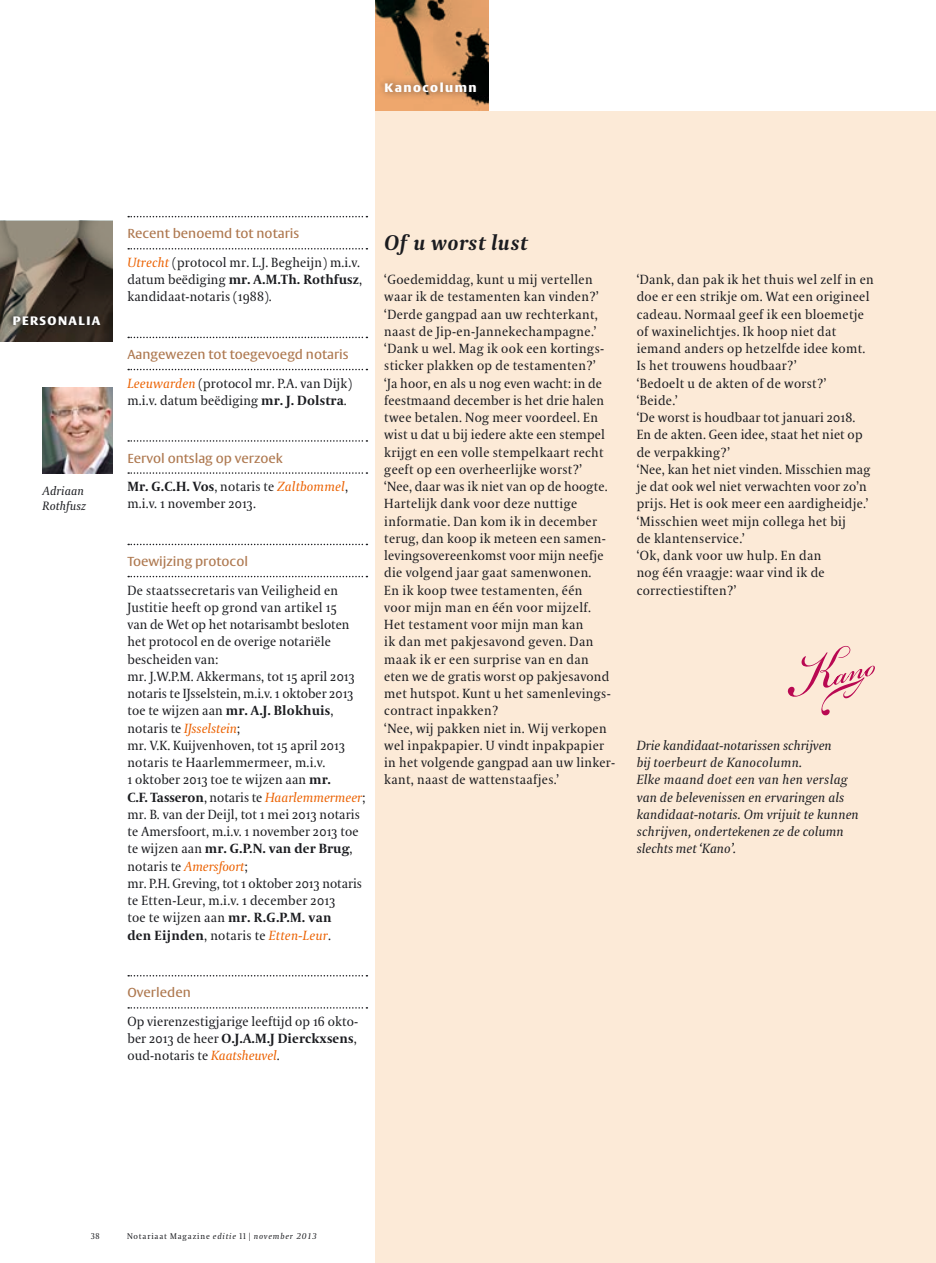
<style>
.page{position:relative;width:936px;height:1263px;background:#fff}
.page>*{position:absolute;margin:0;border:0;box-sizing:border-box;transform-origin:0 0}
.t1{font:italic 700 21px "VPRO Coranto";letter-spacing:.03em;color:#1b1c20}
.t2{font:13.2px/17.2px "VPRO Coranto";letter-spacing:.025em;color:#1b1c20}
.t3{font:italic 13.2px/17.2px "VPRO Coranto";letter-spacing:.01em;color:#1b1c20}
.t4{font:12.75px "VPRO Vesta";color:#ae784f}
.t5{font:700 12px "VPRO Vesta";color:#fff}
.t6{font:italic 12px/15px "VPRO Coranto";letter-spacing:.01em;color:#1b1c20}
.t7{font:italic 8.25px "VPRO Coranto";letter-spacing:.1em;color:#1b1c20}
.t8{font:8.25px "VPRO Coranto Cn";color:#1b1c20}
.s1{font-style:italic;color:#eb6100}
.s2{font-weight:700}
.s3{font-style:normal}
.s4{font-family:"VPRO Coranto Cn";font-style:normal}
</style>
<div class="page">
<img style="left:0;top:221px;width:112px;height:120px">
<div style="left:7px;top:312px;width:116px;height:38px;background:#1b1c20;opacity:.84"></div>
<svg style="left:128px;top:216px;width:239px;height:1px"></svg>
<svg style="left:128px;top:248px;width:239px;height:2px"></svg>
<svg style="left:128px;top:337px;width:239px;height:1px"></svg>
<svg style="left:128px;top:369px;width:239px;height:1px"></svg>
<svg style="left:128px;top:440px;width:239px;height:2px"></svg>
<svg style="left:128px;top:472px;width:239px;height:2px"></svg>
<svg style="left:128px;top:544px;width:239px;height:1px"></svg>
<svg style="left:128px;top:576px;width:239px;height:1px"></svg>
<svg style="left:128px;top:975px;width:239px;height:1px"></svg>
<svg style="left:128px;top:1007px;width:239px;height:2px"></svg>
<img style="left:375px;top:0;width:113px;height:112px">
<div style="left:379px;top:75px;width:130px;height:41px;background:#1b1c20;opacity:.6"></div>
<div style="left:375px;top:112px;width:560px;height:1151px;background:#fcead7"></div>
<svg style="left:787px;top:645px;width:88px;height:71px"></svg>
<img style="left:43px;top:388px;width:69px;height:86px">
<p class="t5" style="left:384px;top:83px;width:93px">Kanocolumn</p>
<p class="t5" style="left:13px;top:316px;width:10px">PERS</p>
<p class="t5" style="left:48px;top:316px;width:20px">ONALIA</p>
<p class="t6" style="left:43px;top:483px;width:45px">Adriaan<br>Rothfusz</p>
<p class="t4" style="left:127px;top:228px;width:173px">Recent benoemd tot notaris</p>
<p class="t2" style="left:127px;top:254px;width:236px"><span class="s1">Utrecht</span> (protocol mr. L.J. Begheijn) m.i.v. datum beëdiging <span class="s2">mr. A.M.Th. Rothfusz</span>, kandidaat-notaris (1988).</p>
<p class="t4" style="left:127px;top:349px;width:223px">Aangewezen tot toegevoegd notaris</p>
<p class="t2" style="left:127px;top:374px;width:226px"><span class="s1">Leeuwarden</span> (protocol mr. P.A. van Dijk) m.i.v. datum beëdiging <span class="s2">mr. J. Dolstra</span>.</p>
<p class="t4" style="left:127px;top:452px;width:157px">Eervol ontslag op verzoek</p>
<p class="t2" style="left:127px;top:478px;width:222px"><span class="s2">Mr. G.C.H. Vos</span>, notaris te <span class="s1">Zaltbommel</span>, m.i.v. 1 november 2013.</p>
<p class="t4" style="left:127px;top:556px;width:122px">Toewijzing protocol</p>
<p class="t2" style="left:127px;top:581px;width:239px">De staatssecretaris van Veiligheid en Justitie heeft op grond van artikel 15<br>van de Wet op het notarisambt besloten het protocol en de overige notariële bescheiden van:<br>mr. J.W.P.M. Akkermans, tot 15 april 2013 notaris te IJsselstein, m.i.v. 1 oktober 2013 toe te wijzen aan <span class="s2">mr. A.J. Blokhuis</span>, notaris te <span class="s1">IJsselstein</span>;<br>mr. V.K. Kuijvenhoven, tot 15 april 2013 notaris te Haarlemmermeer, m.i.v.<br>1 oktober 2013 toe te wijzen aan <span class="s2">mr.<br>C.F. Tasseron</span>, notaris te <span class="s1">Haarlemmermeer</span>; mr. B. van der Deijl, tot 1 mei 2013 notaris te Amersfoort, m.i.v. 1 november 2013 toe te wijzen aan <span class="s2">mr. G.P.N. van der Brug</span>, notaris te <span class="s1">Amersfoort</span>;<br>mr. P.H. Greving, tot 1 oktober 2013 notaris te Etten-Leur, m.i.v. 1 december 2013<br>toe te wijzen aan <span class="s2">mr. R.G.P.M. van<br>den Eijnden</span>, notaris te <span class="s1">Etten-Leur</span>.</p>
<p class="t4" style="left:127px;top:987px;width:65px">Overleden</p>
<p class="t2" style="left:127px;top:1013px;width:231px;text-align:justify">Op vierenzestigjarige leeftijd op 16 okto-- ber 2013 de heer <span class="s2">O.J.A.M.J Dierckxsens</span>, oud-notaris te <span class="s1">Kaatsheuvel</span>.</p>
<h1 class="t1" style="left:384px;top:230px;width:145px">Of u worst lust</h1>
<p class="t2" style="left:384px;top:271px;width:232px">‘Goedemiddag, kunt u mij vertellen waar ik de testamenten kan vinden?’ ‘Derde gangpad aan uw rechterkant, naast de Jip-en-Jannekechampagne.’ ‘Dank u wel. Mag ik ook een kortings&shy;sticker plakken op de testamenten?’<br>‘Ja hoor, en als u nog even wacht: in de feestmaand december is het drie halen twee betalen. Nog meer voordeel. En wist u dat u bij iedere akte een stempel krijgt en een volle stempelkaart recht geeft op een overheerlijke worst?’<br>‘Nee, daar was ik niet van op de hoogte.<br>Hartelijk dank voor deze nuttige informatie. Dan kom ik in december terug, dan koop ik meteen een samen&shy;levingsovereenkomst voor mijn neefje die volgend jaar gaat samenwonen.<br>En ik koop twee testamenten, één<br>voor mijn man en één voor mijzelf.<br>Het testament voor mijn man kan<br>ik dan met pakjesavond geven. Dan maak ik er een surprise van en dan eten we de gratis worst op pakjesavond met hutspot. Kunt u het samenlevings&shy;contract inpakken?<br>‘Nee, wij pakken niet in. Wij verkopen wel inpakpapier. U vindt inpakpapier in het volgende gangpad aan uw linker&shy;kant, naast de wattenstaafjes.’</p>
<p class="t2" style="left:636px;top:271px;width:239px">‘Dank, dan pak ik het thuis wel zelf in en doe er een strikje om. Wat een origineel cadeau. Normaal geef ik een bloemetje of waxinelichtjes. Ik hoop niet dat iemand anders op hetzelfde idee komt.<br>Is het trouwens houdbaar?’<br>‘Bedoelt u de akten of de worst?’<br>‘Beide.’<br>‘De worst is houdbaar tot januari 2018.<br>En de akten. Geen idee, staat het niet op de verpakking?’<br>‘Nee, kan het niet vinden. Misschien mag je dat ook wel niet verwachten voor zo’n prijs. Het is ook meer een aardigheidje.’ ‘Misschien weet mijn collega het bij<br>de klantenservice.’<br>‘Ok, dank voor uw hulp. En dan<br>nog één vraagje: waar vind ik de correctiestiften?’</p>
<p class="t3" style="left:636px;top:737px;width:224px">Drie kandidaat-notarissen schrijven<br>bij toerbeurt de Kanocolumn.<br>Elke maand doet een van hen verslag van de belevenissen en ervaringen als kandidaat-notaris. Om vrijuit te kunnen schrijven, ondertekenen ze de column slechts met ‘Kano’.</p>
<p class="t8" style="left:91px;top:1231px;width:10px">38</p>
<p class="t7" style="left:127px;top:1231px;width:191px"><span class="s3">Notariaat Magazine</span> editie <span class="s4">11 |</span> november 2013</p>
</div>
